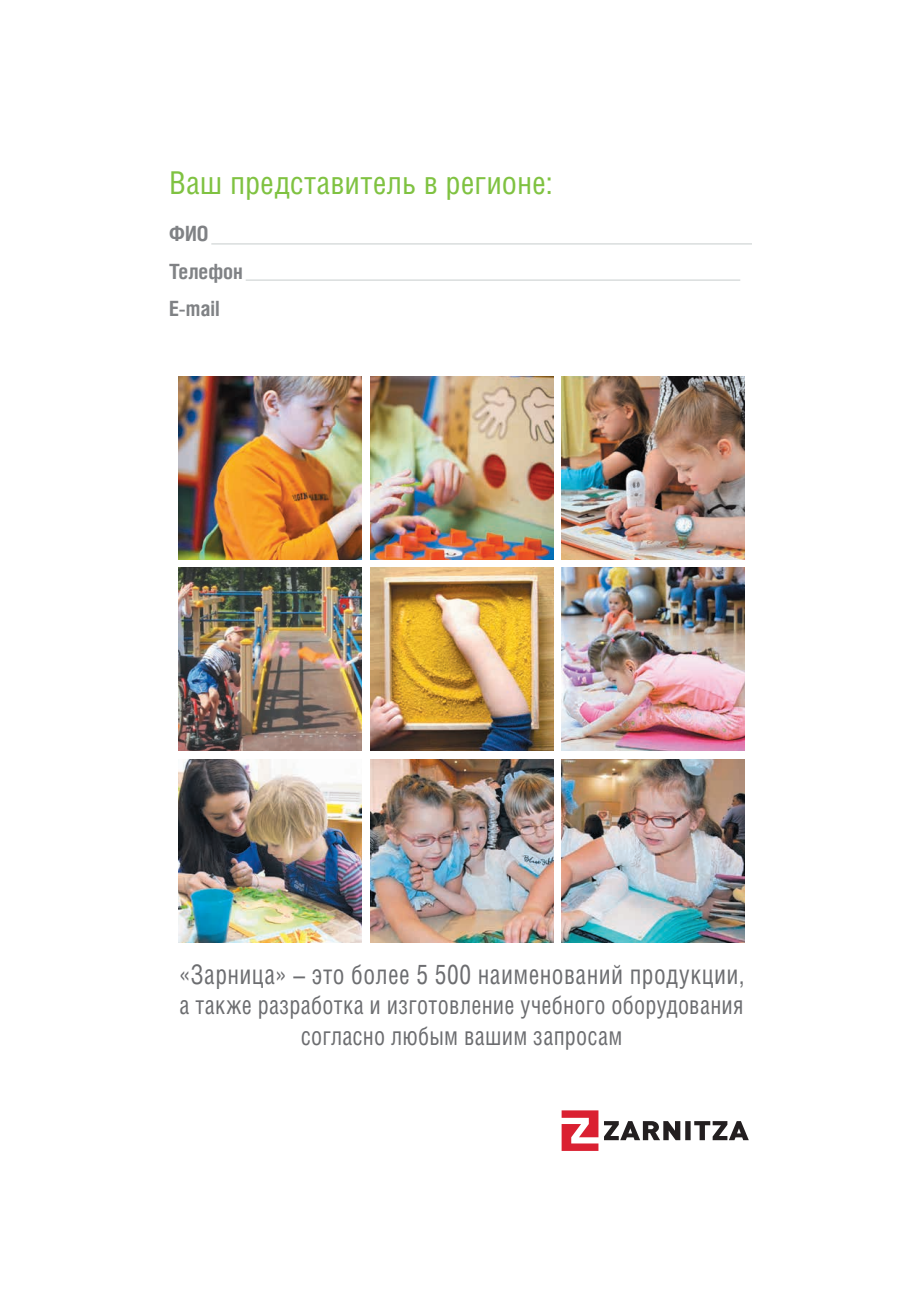
<style>
.page{position:relative;width:919px;height:1289px;background:#fff}
.page>*{position:absolute;margin:0;border:0;box-sizing:border-box;transform-origin:0 0}
.t1{font:31.5px "Helios Cond C";letter-spacing:.005em;color:#7fc241}
.t2{font:27px "Helios Cond C";letter-spacing:.02em;color:#6c6d70;scale:.9 1}
.t3{font:25.5px/30.6px "Helios Cond C";letter-spacing:.015em;color:#6c6d70;text-align:center;scale:.9 1}
.t4{font:700 21px/37.5px "Helios Cond C";color:#808285}
</style>
<div class="page">
<img style="left:179px;top:376px;width:182px;height:183px">
<img style="left:561px;top:376px;width:183px;height:183px">
<img style="left:179px;top:759px;width:182px;height:183px">
<img style="left:370px;top:568px;width:183px;height:182px">
<img style="left:179px;top:568px;width:182px;height:182px">
<img style="left:561px;top:568px;width:183px;height:182px">
<img style="left:370px;top:759px;width:183px;height:183px">
<img style="left:561px;top:759px;width:183px;height:183px">
<img style="left:370px;top:376px;width:183px;height:183px">
<svg style="left:561px;top:1110px;width:37px;height:40px"></svg>
<svg style="left:604px;top:1121px;width:144px;height:19px"></svg>
<hr style="left:211px;top:243px;width:541px;height:1px;background:#c7cccc">
<hr style="left:246px;top:280px;width:494px;height:1px;background:#c7cccc">
<p class="t1" style="left:169px;top:164px;width:385px">Ваш представитель в регионе:</p>
<p class="t4" style="left:169px;top:214px;width:75px">ФИО<br>Телефон<br>E-mail</p>
<p class="t2" style="left:179px;top:957px;width:630px">«Зарница» – это более 5 500 наименований продукции,</p>
<p class="t3" style="left:180px;top:989px;width:628px">а также разработка и изготовление учебного оборудования согласно любым вашим запросам</p>
</div>
